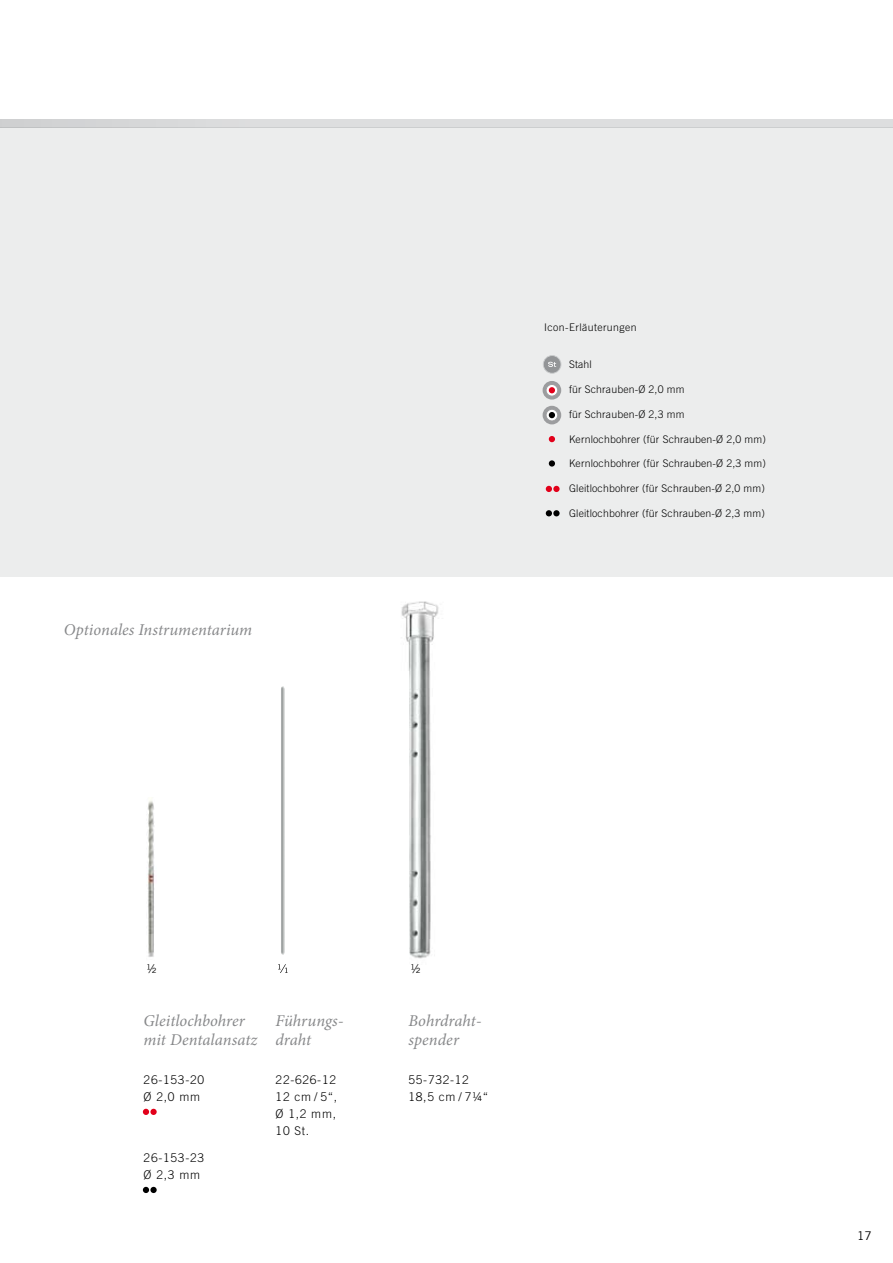
<style>
.page{position:relative;width:893px;height:1263px;background:#fff}
.page>*{position:absolute;margin:0;border:0;box-sizing:border-box;transform-origin:0 0}
.t1{font:italic 16.5px/19.5px "Minion Pro";color:#87888a}
.t2{font:300 12px/17px "Trade Gothic";letter-spacing:.06em;color:#000}
.t3{font:12px "Trade Gothic";color:#000}
.t4{font:300 10.5px "Trade Gothic";letter-spacing:.015em;color:#000}
.t5{font:300 10.5px "Trade Gothic";letter-spacing:.04em;color:#000}
</style>
<div class="page">
<div style="left:0;top:128px;width:893px;height:449px;background:#eceded"></div>
<div style="left:0;top:119px;width:893px;height:9px;background:#dddedf"></div>
<img style="left:401px;top:601px;width:38px;height:358px">
<img style="left:281px;top:686px;width:4px;height:269px">
<img style="left:148px;top:800px;width:6px;height:157px">
<svg style="left:143px;top:1187px;width:6px;height:6px"></svg>
<div style="left:150px;top:1187px;width:7px;height:6px;background:#000;border-radius:50%"></div>
<svg style="left:278px;top:964px;width:10px;height:9px"></svg>
<svg style="left:543px;top:355px;width:18px;height:19px"></svg>
<div style="left:543px;top:381px;width:18px;height:19px;background:#9c9d9f;border-radius:50%"></div>
<svg style="left:546px;top:384px;width:12px;height:12px"></svg>
<div style="left:546px;top:384px;width:12px;height:12px;border:1px solid #9c9d9f;border-radius:50%"></div>
<svg style="left:549px;top:387px;width:6px;height:6px"></svg>
<div style="left:543px;top:406px;width:18px;height:18px;background:#9c9d9f;border-radius:50%"></div>
<svg style="left:546px;top:409px;width:12px;height:12px"></svg>
<div style="left:546px;top:409px;width:12px;height:12px;border:1px solid #9c9d9f;border-radius:50%"></div>
<svg style="left:549px;top:412px;width:6px;height:6px"></svg>
<svg style="left:143px;top:1109px;width:6px;height:6px"></svg>
<div style="left:150px;top:1109px;width:7px;height:6px;background:#e2001a;border-radius:50%"></div>
<svg style="left:549px;top:436px;width:6px;height:6px"></svg>
<div style="left:549px;top:460px;width:6px;height:7px;background:#000;border-radius:50%"></div>
<svg style="left:546px;top:486px;width:6px;height:6px"></svg>
<div style="left:553px;top:486px;width:7px;height:6px;background:#e2001a;border-radius:50%"></div>
<svg style="left:546px;top:510px;width:6px;height:6px"></svg>
<div style="left:553px;top:510px;width:7px;height:6px;background:#000;border-radius:50%"></div>
<h1 class="t1" style="left:64px;top:620px;width:190px">Optionales Instrumentarium</h1>
<p class="t5" style="left:544px;top:321px;width:94px">Icon-Erläuterungen</p>
<p class="t4" style="left:569px;top:358px;width:24px">Stahl</p>
<p class="t4" style="left:569px;top:383px;width:117px">für Schrauben-Ø 2,0 mm</p>
<p class="t4" style="left:569px;top:408px;width:117px">für Schrauben-Ø 2,3 mm</p>
<p class="t4" style="left:569px;top:433px;width:198px">Kernlochbohrer (für Schrauben-Ø 2,0 mm)</p>
<p class="t4" style="left:569px;top:457px;width:198px">Kernlochbohrer (für Schrauben-Ø 2,3 mm)</p>
<p class="t4" style="left:569px;top:482px;width:197px">Gleitlochbohrer (für Schrauben-Ø 2,0 mm)</p>
<p class="t4" style="left:569px;top:507px;width:197px">Gleitlochbohrer (für Schrauben-Ø 2,3 mm)</p>
<p class="t2" style="left:146px;top:960px;width:12px">½</p>
<p class="t2" style="left:411px;top:960px;width:12px">½</p>
<h1 class="t1" style="left:144px;top:1010px;width:115px">Gleitlochbohrer mit Dentalansatz</h1>
<p class="t2" style="left:144px;top:1071px;width:62px">26-153-20<br>Ø 2,0 mm</p>
<p class="t2" style="left:144px;top:1149px;width:62px">26-153-23<br>Ø 2,3 mm</p>
<h1 class="t1" style="left:276px;top:1010px;width:68px">Führungs&shy;draht</h1>
<p class="t2" style="left:276px;top:1071px;width:63px;text-align:justify">22-626-12<br>12 cm / 5“, Ø 1,2 mm, 10 St.</p>
<h1 class="t1" style="left:408px;top:1010px;width:73px">Bohrdraht&shy;spender</h1>
<p class="t2" style="left:408px;top:1071px;width:81px">55-732-12<br>18,5 cm / 7¼“</p>
<p class="t3" style="left:857px;top:1228px;width:16px">17</p>
</div>
